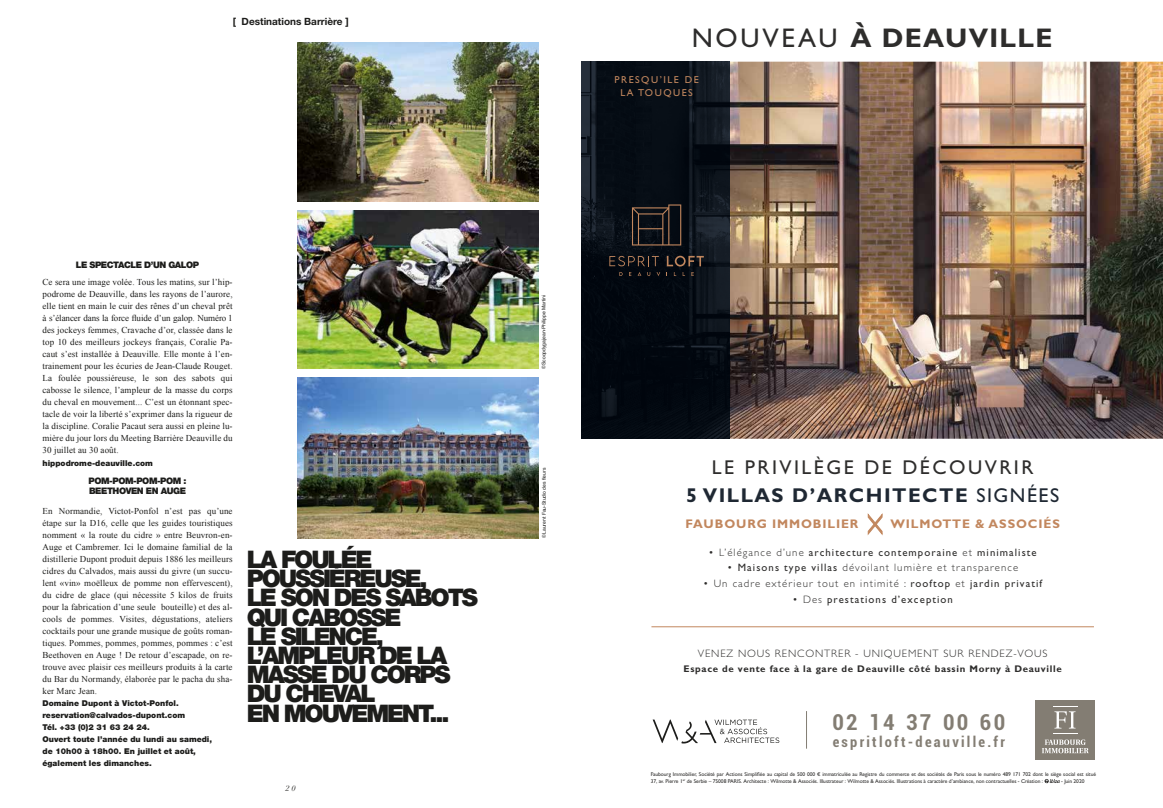
<style>
.page{position:relative;width:1163px;height:808px;background:#fff}
.page>*{position:absolute;margin:0;border:0;box-sizing:border-box;transform-origin:0 0}
.t1{font:700 27px "Gill Sans MT Pro";letter-spacing:.05em;color:#2e2d2c}
.t2{font:900 24.2px/19.2px "Helvetica Neue LT Std";letter-spacing:-.09em;color:#1d1d1b}
.t3{font:700 condensed 22px "Roboto";letter-spacing:.1em;color:#837d73}
.t4{font:20px/28px "Gill Sans";letter-spacing:.125em;color:#2e2d2c;text-align:center}
.t5{font:700 condensed 14.5px "Roboto";letter-spacing:.155em;color:#837d73}
.t6{font:700 12.5px "Gill Sans";letter-spacing:.07em;color:#c2875e}
.t7{font:300 10.7px "Gill Sans";letter-spacing:.1em;color:#2e2d2c}
.t8{font:10.7px "Gill Sans";letter-spacing:.1em;color:#2e2d2c}
.t9{font:300 10.7px "Gill Sans";letter-spacing:.08em;color:#2e2d2c}
.t10{font:700 10px "Helvetica Neue LT Std";color:#1d1d1b}
.t11{font:10px/12.8px "Gill Sans";letter-spacing:.15em;color:#c2875e;text-align:center}
.t12{font:700 9.7px "Gill Sans";letter-spacing:.07em;color:#2e2d2c}
.t13{font:9px/12px "Times New Roman";letter-spacing:.01em;color:#1d1d1b;text-align:justify}
.t14{font:900 9px/10px "Helvetica Neue LT Std";letter-spacing:-.05em;color:#1d1d1b}
.t15{font:900 8px/12px "Helvetica Neue LT Std";color:#1d1d1b}
.t16{font:italic 8px "Didot";color:#1d1d1b}
.t17{font:500 5.5px/6.4px "Gill Sans MT Pro";letter-spacing:-.01em;color:#2e2d2c}
.t18{font:5px "Helvetica";color:#1d1d1b}
.s1{font-weight:500}
.s2{font-weight:700;color:#1f2833}
.s3{color:#1f2833}
.s4{font-weight:300}
.s5{font-weight:400}
</style>
<div class="page">
<img style="left:298px;top:210px;width:241px;height:159px">
<img style="left:298px;top:378px;width:241px;height:160px">
<img style="left:298px;top:43px;width:241px;height:158px">
<img style="left:729px;top:62px;width:433px;height:377px">
<hr style="left:651px;top:626px;width:442px;height:1px;background:#c2875e">
<img style="left:581px;top:62px;width:148px;height:377px">
<svg style="left:609px;top:256px;width:49px;height:10px"></svg>
<svg style="left:666px;top:256px;width:37px;height:10px"></svg>
<svg style="left:619px;top:272px;width:3px;height:4px"></svg>
<svg style="left:637px;top:272px;width:4px;height:4px"></svg>
<svg style="left:647px;top:272px;width:3px;height:4px"></svg>
<svg style="left:656px;top:272px;width:4px;height:4px"></svg>
<svg style="left:673px;top:272px;width:3px;height:4px"></svg>
<svg style="left:682px;top:272px;width:3px;height:4px"></svg>
<svg style="left:632px;top:204px;width:49px;height:41px;background:#242020"></svg>
<svg style="left:867px;top:513px;width:15px;height:22px"></svg>
<svg style="left:1044px;top:779px;width:15px;height:4px"></svg>
<div style="left:1035px;top:700px;width:59px;height:59px;background:#837d73"></div>
<svg style="left:1042px;top:711px;width:46px;height:42px"></svg>
<svg style="left:652px;top:719px;width:127px;height:24px"></svg>
<hr style="left:806px;top:711px;width:1px;height:38px;background:#837d73">
<p class="t10" style="left:233px;top:15px;width:117px">[ Destinations Barrière ]</p>
<p class="t14" style="left:76px;top:260px;width:125px">LE SPECTACLE D’UN GALOP</p>
<p class="t13" style="left:43px;top:276px;width:191px">Ce sera une image volée. Tous les matins, sur l’hip&shy;podrome de Deauville, dans les rayons de l’aurore, elle tient en main le cuir des rênes d’un cheval prêt à s’élancer dans la force fluide d’un galop. Numéro 1 des jockeys femmes, Cravache d’or, classée dans le top 10 des meilleurs jockeys français, Coralie Pa&shy;caut s’est installée à Deauville. Elle monte à l’en&shy;trainement pour les écuries de Jean-Claude Rouget.<br>La foulée poussiéreuse, le son des sabots qui cabosse le silence, l’ampleur de la masse du corps du cheval en mouvement... C’est un étonnant spec&shy;tacle de voir la liberté s’exprimer dans la rigueur de la discipline. Coralie Pacaut sera aussi en pleine lu&shy;mière du jour lors du Meeting Barrière Deauville du 30 juillet au 30 août.</p>
<p class="t15" style="left:43px;top:457px;width:112px">hippodrome-deauville.com</p>
<p class="t14" style="left:89px;top:476px;width:99px">POM-POM-POM-POM :<br>BEETHOVEN EN AUGE</p>
<p class="t13" style="left:43px;top:504px;width:191px">En Normandie, Victot-Ponfol n’est pas qu’une étape sur la D16, celle que les guides touristiques nomment « la route du cidre » entre Beuvron-en-Auge et Cambremer. Ici le domaine familial de la distillerie Dupont produit depuis 1886 les meilleurs cidres du Calvados, mais aussi du givre (un succu&shy;lent «vin» moëlleux de pomme non effervescent), du cidre de glace (qui nécessite 5 kilos de fruits pour la fabrication d’une seule bouteille) et des al&shy;cools de pommes. Visites, dégustations, ateliers cocktails pour une grande musique de goûts roman&shy;tiques. Pommes, pommes, pommes, pommes : c’est Beethoven en Auge ! De retour d’escapade, on re&shy;trouve avec plaisir ces meilleurs produits à la carte du Bar du Normandy, élaborée par le pacha du sha&shy;ker Marc Jean.</p>
<p class="t15" style="left:43px;top:697px;width:171px">Domaine Dupont à Victot-Ponfol. reservation@calvados-dupont.com<br>Tél. +33 (0)2 31 63 24 24.<br>Ouvert toute l’année du lundi au samedi, de 10h00 à 18h00. En juillet et août, également les dimanches.</p>
<h2 class="t2" style="left:247px;top:549px;width:232px">LA FOULÉE<br>POUSSIÉREUSE,<br>LE SON DES SABOTS<br>QUI CABOSSE<br>LE SILENCE,<br>L’AMPLEUR DE LA<br>MASSE DU CORPS<br>DU CHEVAL<br>EN MOUVEMENT...</h2>
<p class="t16" style="left:285px;top:783px;width:12px">2 0</p>
<p class="t18" style="left:540px;top:369px;width:75px;rotate:-90deg">©Scoopdygajean-Philippe Martini</p>
<p class="t18" style="left:540px;top:537px;width:71px;rotate:-90deg">©Laurent Fau-Studio des fleurs</p>
<h1 class="t1" style="left:691px;top:21px;width:362px"><span class="s1">NOUVEAU</span> À DEAUVILLE</h1>
<p class="t11" style="left:614px;top:74px;width:86px">PRESQU’ILE DE<br>LA TOUQUES</p>
<h3 class="t4" style="left:686px;top:453px;width:374px">LE PRIVILÈGE DE DÉCOUVRIR<br><span class="s2">5 VILLAS D’ARCHITECTE</span> <span class="s3">SIGNÉES</span></h3>
<h3 class="t6" style="left:685px;top:517px;width:174px">FAUBOURG IMMOBILIER</h3>
<h3 class="t6" style="left:890px;top:517px;width:171px">WILMOTTE &amp; ASSOCIÉS</h3>
<p class="t8" style="left:708px;top:546px;width:329px"><span class="s4">• L’élégance d’une</span> architecture contemporaine <span class="s4">et</span> minimaliste</p>
<p class="t7" style="left:727px;top:562px;width:292px">• <span class="s5">Maisons type villas</span> dévoilant lumière et transparence</p>
<p class="t7" style="left:703px;top:578px;width:340px">• Un cadre extérieur tout en intimité : <span class="s5">rooftop</span> et <span class="s5">jardin privatif</span></p>
<p class="t8" style="left:792px;top:593px;width:162px"><span class="s4">• Des</span> prestations d’exception</p>
<p class="t9" style="left:697px;top:647px;width:351px">VENEZ NOUS RENCONTRER - UNIQUEMENT SUR RENDEZ-VOUS</p>
<p class="t12" style="left:683px;top:663px;width:379px">Espace de vente face à la gare de Deauville côté bassin Morny à Deauville</p>
<h3 class="t3" style="left:832px;top:706px;width:174px">02 14 37 00 60</h3>
<h3 class="t5" style="left:832px;top:731px;width:174px">espritloft-deauville.fr</h3>
<p class="t17" style="left:650px;top:771px;width:447px">Faubourg Immobilier, Société par Actions Simplifiée au capital de 500 000 € immatriculée au Registre du commerce et des sociétés de Paris sous le numéro 489 171 702 dont le siège social est situé<br>37, av. Pierre 1<sup>er</sup> de Serbie – 75008 PARIS. Architecte : Wilmotte &amp; Associés. Illustrateur : Wilmotte &amp; Associés. Illustrations à caractère d’ambiance, non contractuelles - Création :</p>
<p class="t17" style="left:1060px;top:778px;width:25px">- Juin 2020</p>
</div>
